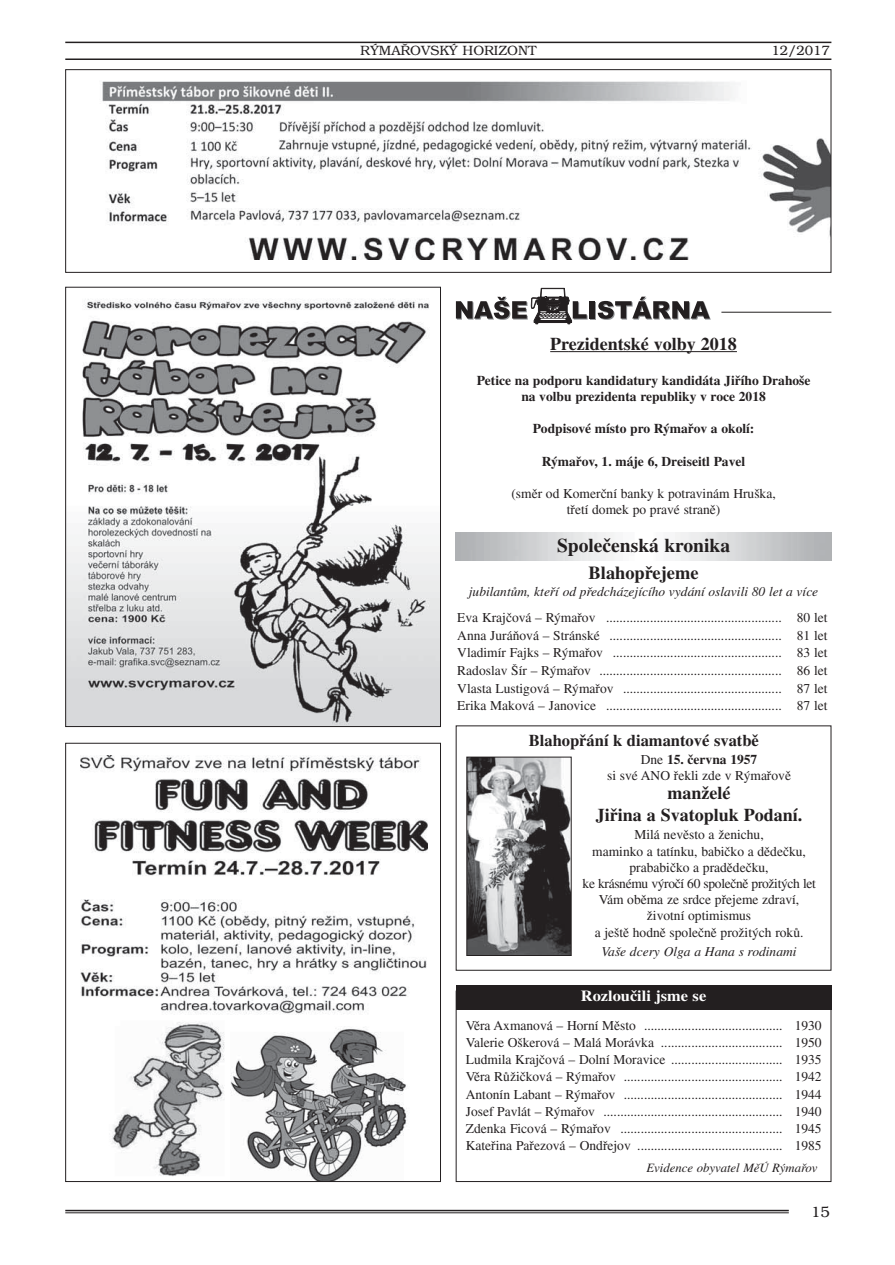
<style>
.page{position:relative;width:895px;height:1265px;background:#fff}
.page>*{position:absolute;margin:0;border:0;box-sizing:border-box;transform-origin:0 0}
.t1{font:700 19.5px "Times CE";color:#231f20}
.t2{font:700 18.3px "Times CE";color:#231f20}
.t3{font:700 18px/21.6px "Times CE";color:#231f20;text-align:center}
.t4{font:700 16.5px "Times CE";color:#231f20}
.t5{font:700 15.45px "Times CE";color:#fff;scale:1.06 1}
.t6{font:300 15px "Bookman CE";color:#231f20}
.t7{font:13.5px/16.2px "Times CE";color:#231f20;text-align:center}
.t8{font:700 13.5px/16.2px "Times CE";color:#231f20;text-align:center}
.t9{font:italic 13.5px "Times CE";color:#231f20}
.t10{font:300 13.5px "Bookman CE";color:#231f20}
.t11{font:italic 12.75px "Times CE";color:#231f20}
.s1{font-weight:700}
</style>
<div class="page">
<hr style="left:65px;top:42px;width:766px;height:1px;background:#231f20">
<hr style="left:65px;top:59px;width:766px;height:1px;background:#231f20">
<hr style="left:65px;top:1210px;width:723px;height:1px;background:#231f20">
<hr style="left:65px;top:1212px;width:723px;height:1px;background:#231f20">
<img style="left:67px;top:299px;width:371px;height:426px">
<img style="left:80px;top:755px;width:347px;height:425px">
<img style="left:102px;top:81px;width:727px;height:179px">
<div style="left:65px;top:69px;width:766px;height:204px;border:1px solid #231f20"></div>
<svg style="left:455px;top:756px;width:376px;height:426px"></svg>
<div style="left:455px;top:985px;width:376px;height:24px;background:#231f20"></div>
<svg style="left:590px;top:302px;width:5px;height:18px"></svg>
<div style="left:589px;top:301px;width:5px;height:18px;background:#231f20"></div>
<svg style="left:597px;top:297px;width:113px;height:23px"></svg>
<svg style="left:455px;top:288px;width:132px;height:36px"></svg>
<hr style="left:721px;top:312px;width:110px;height:1px;background:#231f20">
<svg style="left:550px;top:351px;width:18px;height:1px"></svg>
<hr style="left:568px;top:351px;width:168px;height:1px;background:#231f20">
<p class="t10" style="left:360px;top:46px;width:177px">RÝMAŘOVSKÝ HORIZONT</p>
<p class="t10" style="left:771px;top:46px;width:60px">12/2017</p>
<h3 class="t3" style="left:550px;top:335px;width:188px">Prezidentské volby 2018</h3>
<p class="t8" style="left:476px;top:373px;width:335px">Petice na podporu kandidatury kandidáta Jifiího Draho‰e na volbu prezidenta republiky v roce 2018</p>
<p class="t8" style="left:532px;top:422px;width:223px">Podpisové místo pro R˘mafiov a okolí:</p>
<p class="t8" style="left:541px;top:454px;width:205px">R˘mafiov, 1. máje 6, Dreiseitl Pavel</p>
<p class="t7" style="left:511px;top:487px;width:266px">(smûr od Komerãní banky k potravinám Hru‰ka, tfietí domek po pravé stranû)</p>
<h1 class="t1" style="left:556px;top:538px;width:174px">Spoleãenská kronika</h1>
<h2 class="t2" style="left:588px;top:566px;width:111px">Blahopfiejeme</h2>
<p class="t9" style="left:468px;top:586px;width:351px">jubilantÛm, ktefií od pfiedcházejícího vydání oslavili 80 let a více</p>
<p class="t7" style="left:457px;top:610px;width:371px;line-height:17.5px;text-align:justify">Eva Krajãová – R˘mafiov .................................................... 80 let Anna JuráÀová – Stránské ................................................... 81 let Vladimír Fajks – R˘mafiov .................................................. 83 let Radoslav ·ír – R˘mafiov ...................................................... 86 let Vlasta Lustigová – R˘mafiov ............................................... 87 let Erika Maková – Janovice .................................................... 87 let</p>
<p class="t4" style="left:528px;top:734px;width:231px">Blahopfiání k diamantové svatbû</p>
<p class="t7" style="left:607px;top:753px;width:185px">Dne <span class="s1">15. ãervna 1957<br></span>si své ANO fiekli zde v R˘mafiovû</p>
<h3 class="t3" style="left:595px;top:784px;width:208px">manÏelé<br>Jifiina a Svatopluk Podaní.</h3>
<p class="t7" style="left:582px;top:828px;width:235px">Milá nevûsto a Ïenichu,<br>maminko a tatínku, babiãko a dûdeãku, prababiãko a pradûdeãku,<br>ke krásnému v˘roãí 60 spoleãnû proÏit˘ch let<br>Vám obûma ze srdce pfiejeme zdraví,<br>Ïivotní optimismus<br>a je‰tû hodnû spoleãnû proÏit˘ch rokÛ.</p>
<p class="t9" style="left:601px;top:946px;width:196px">Va‰e dcery Olga a Hana s rodinami</p>
<p class="t5" style="left:580px;top:990px;width:120px">Rozlouãili jsme se</p>
<p class="t7" style="left:465px;top:1018px;width:357px;line-height:17.2px;text-align:justify">Vûra Axmanová – Horní Mûsto ......................................... 1930<br>Valerie O‰kerová – Malá Morávka .................................... 1950<br>Ludmila Krajãová – Dolní Moravice ................................. 1935<br>Vûra RÛÏiãková – R˘mafiov ............................................... 1942<br>Antonín Labant – R˘mafiov ............................................... 1944<br>Josef Pavlát – R˘mafiov ..................................................... 1940<br>Zdenka Ficová – R˘mafiov ................................................ 1945<br>Katefiina Pafiezová – Ondfiejov ........................................... 1985</p>
<p class="t11" style="left:646px;top:1163px;width:172px">Evidence obyvatel MûÚ R˘mafiov</p>
<p class="t6" style="left:810px;top:1206px;width:20px">15</p>
</div>
